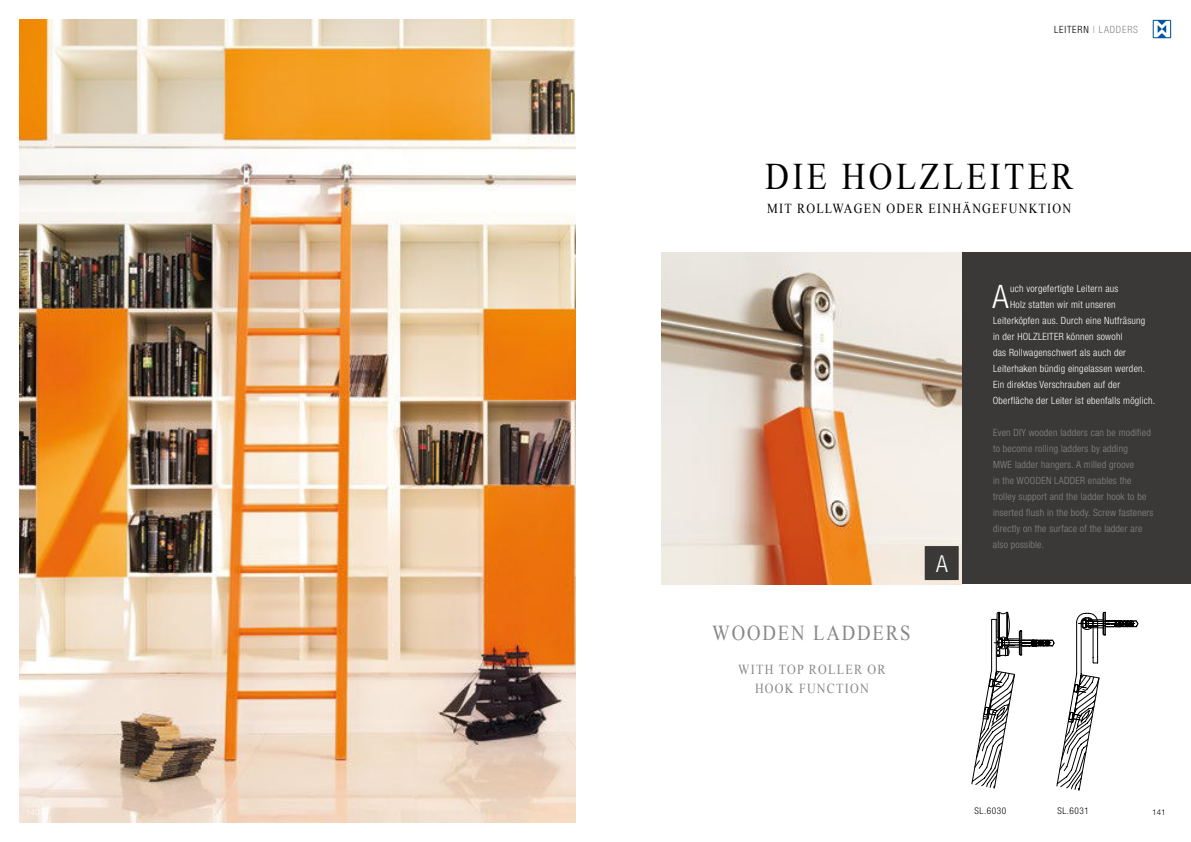
<style>
.page{position:relative;width:1191px;height:842px;background:#fff}
.page>*{position:absolute;margin:0;border:0;box-sizing:border-box;transform-origin:0 0}
.t1{font:37.5px "Iskoola Pota";letter-spacing:.1em;color:#000;scale:.88 1}
.t2{font:300 condensed 32.4px "Helvetica Neue";color:#fff}
.t3{font:300 condensed 23.4px "Helvetica Neue";color:#fff}
.t4{font:21.2px "Iskoola Pota";letter-spacing:.1em;color:#878786;scale:.88 1}
.t5{font:13.8px "Iskoola Pota";letter-spacing:.1em;color:#000;scale:.88 1}
.t6{font:13.8px/19px "Iskoola Pota";letter-spacing:.1em;color:#878786;text-align:center;scale:.88 1}
.t7{font:300 condensed 10px "Helvetica Neue";letter-spacing:.025em;color:#fff}
.t8{font:300 condensed 10px/16px "Helvetica Neue";letter-spacing:.025em;color:#8a8887}
.t9{font:300 condensed 10px "Helvetica Neue";letter-spacing:.08em;color:#878786}
.t10{font:300 condensed 9.2px "Helvetica Neue";letter-spacing:.06em;color:#000}
.t11{font:300 8px "Helvetica Neue";color:#000}
.s1{color:#000}
</style>
<div class="page">
<img style="left:20px;top:20px;width:555px;height:802px">
<div style="left:961px;top:253px;width:230px;height:331px;background:#3a3938"></div>
<svg style="left:971px;top:612px;width:167px;height:179px"></svg>
<img style="left:661px;top:253px;width:300px;height:331px">
<div style="left:924px;top:546px;width:34px;height:34px;background:#3a3938"></div>
<svg style="left:1152px;top:20px;width:19px;height:18px"></svg>
<svg style="left:1153px;top:21px;width:17px;height:16px"></svg>
<p class="t9" style="left:1054px;top:26px;width:85px"><span class="s1">LEITERN</span> | LADDERS</p>
<h1 class="t1" style="left:765px;top:163px;width:351px">DIE HOLZLEITER</h1>
<h3 class="t5" style="left:767px;top:203px;width:347px">MIT ROLLWAGEN ODER EINHÄNGEFUNKTION</h3>
<h3 class="t4" style="left:712px;top:625px;width:227px">WOODEN LADDERS</h3>
<h3 class="t6" style="left:738px;top:661px;width:169px">WITH TOP ROLLER OR<br>HOOK FUNCTION</h3>
<h3 class="t3" style="left:936px;top:555px;width:13px">A</h3>
<h2 class="t2" style="left:992px;top:284px;width:18px">A</h2>
<p class="t7" style="left:1010px;top:285px;width:110px">uch vorgefertigte Leitern aus</p>
<p class="t7" style="left:1010px;top:301px;width:107px">Holz statten wir mit unseren</p>
<p class="t7" style="left:993px;top:317px;width:154px">Leiterköpfen aus. Durch eine Nutfräsung</p>
<p class="t7" style="left:993px;top:333px;width:131px">in der HOLZLEITER können sowohl</p>
<p class="t7" style="left:993px;top:349px;width:134px">das Rollwagenschwert als auch der</p>
<p class="t7" style="left:993px;top:365px;width:154px">Leiterhaken bündig eingelassen werden.</p>
<p class="t7" style="left:993px;top:381px;width:128px">Ein direktes Verschrauben auf der</p>
<p class="t7" style="left:992px;top:397px;width:164px">Oberfläche der Leiter ist ebenfalls möglich.</p>
<p class="t8" style="left:993px;top:425px;width:162px">Even DIY wooden ladders can be modified to become rolling ladders by adding<br>MWE ladder hangers. A milled groove<br>in the WOODEN LADDER enables the trolley support and the ladder hook to be inserted flush in the body. Screw fasteners directly on the surface of the ladder are also possible.</p>
<p class="t10" style="left:974px;top:807px;width:33px">SL.6030</p>
<p class="t10" style="left:1057px;top:807px;width:33px">SL.6031</p>
<p class="t11" style="left:1152px;top:810px;width:15px">141</p>
</div>
